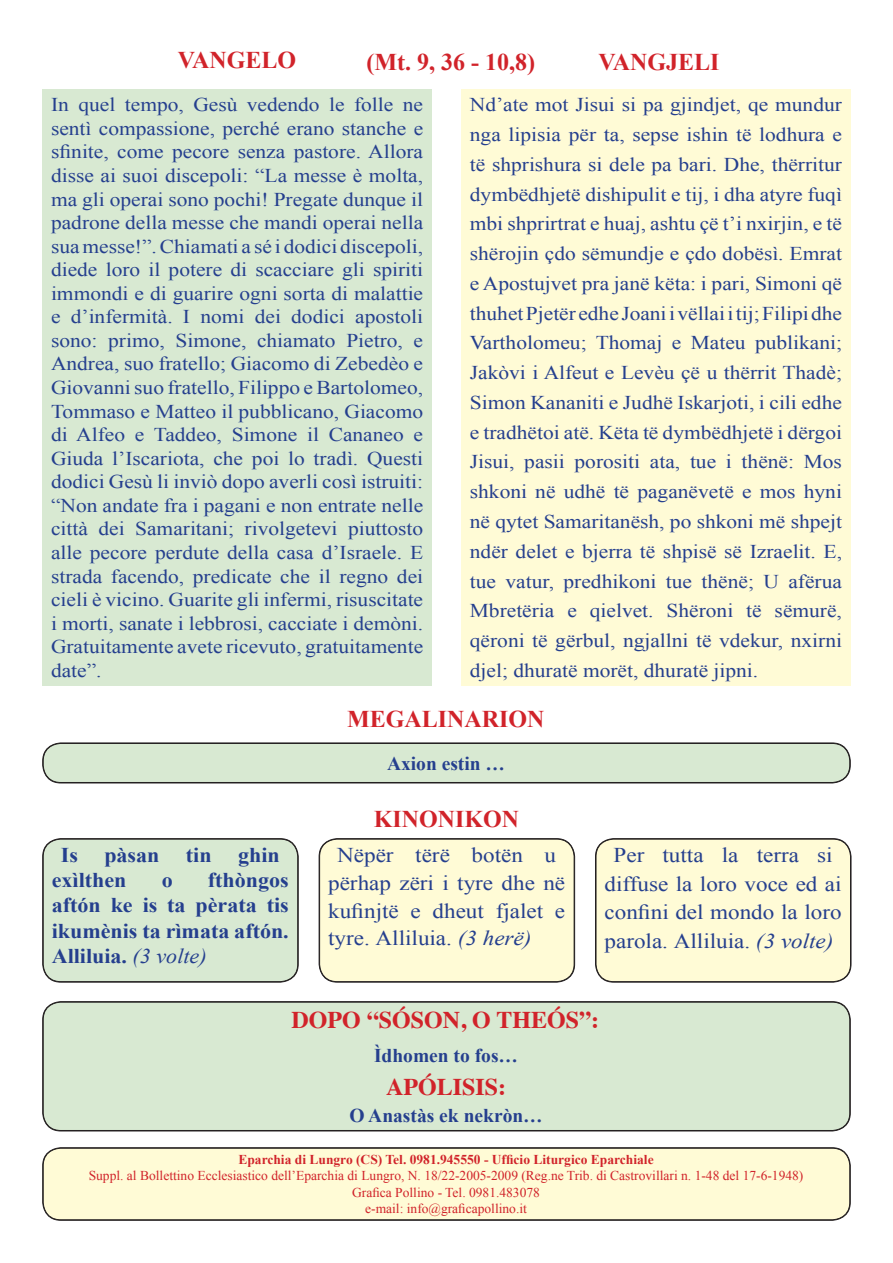
<style>
.page{position:relative;width:893px;height:1263px;background:#fff}
.page>*{position:absolute;margin:0;border:0;box-sizing:border-box;transform-origin:0 0}
.t1{font:700 24px "Times New Roman";color:#d1232a}
.t2{font:700 24px "Times";color:#d1232a}
.t3{font:21px/27.8px "Times New Roman";color:#253f8e;scale:1.1 1}
.t4{font:700 21px/25.2px "Times New Roman";color:#253f8e;text-align:justify;scale:1.05 1}
.t5{font:19.5px/23.5px "Times New Roman";color:#253f8e;text-align:justify;scale:1.1 1}
.t6{font:700 19.5px "Times New Roman";color:#253f8e}
.t7{font:13.5px/16.2px "Times New Roman";color:#d1232a;text-align:center}
.t8{font:700 13.5px "Times New Roman";color:#d1232a}
.s1{font-weight:400;font-style:italic}
.s2{font-style:italic}
</style>
<div class="page">
<div style="left:43px;top:1148px;width:807px;height:72px;background:#fffbd6;border-radius:18px"></div>
<div style="left:43px;top:1148px;width:807px;height:72px;border:1px solid #231f20;border-radius:18px"></div>
<div style="left:43px;top:839px;width:255px;height:143px;background:#d8e9d2;border-radius:18px"></div>
<div style="left:43px;top:839px;width:255px;height:143px;border:1px solid #231f20;border-radius:18px"></div>
<div style="left:319px;top:839px;width:255px;height:143px;background:#fffbd6;border-radius:18px"></div>
<div style="left:320px;top:839px;width:254px;height:143px;border:1px solid #231f20;border-radius:18px"></div>
<div style="left:596px;top:839px;width:255px;height:143px;background:#fffbd6;border-radius:18px"></div>
<div style="left:596px;top:839px;width:255px;height:143px;border:1px solid #231f20;border-radius:18px"></div>
<div style="left:43px;top:1002px;width:807px;height:129px;background:#d8e9d2;border-radius:18px"></div>
<div style="left:43px;top:1002px;width:807px;height:128px;border:1px solid #231f20;border-radius:18px"></div>
<div style="left:43px;top:743px;width:807px;height:40px;background:#d8e9d2;border-radius:18px"></div>
<div style="left:43px;top:743px;width:807px;height:40px;border:1px solid #231f20;border-radius:18px"></div>
<div style="left:43px;top:743px;width:807px;height:39px;border:1px solid #231f20;border-radius:18px"></div>
<div style="left:43px;top:89px;width:389px;height:596px;background:#d8e9d2"></div>
<div style="left:461px;top:89px;width:389px;height:596px;background:#fffbd6"></div>
<p class="t1" style="left:178px;top:43px;width:120px">VANGELO</p>
<p class="t1" style="left:366px;top:45px;width:170px">(Mt. 9, 36 - 10,8)</p>
<p class="t1" style="left:599px;top:45px;width:122px">VANGJELI</p>
<p class="t5" style="left:51px;top:93px;width:340px">In quel tempo, Gesù vedendo le folle ne sentì compassione, perché erano stanche e sfinite, come pecore senza pastore. Allora disse ai suoi discepoli: “La messe è molta, ma gli operai sono pochi! Pregate dunque il padrone della messe che mandi operai nella sua messe!”. Chiamati a sé i dodici discepoli, diede loro il potere di scacciare gli spiriti immondi e di guarire ogni sorta di malattie e d’infermità. I nomi dei dodici apostoli sono: primo, Simone, chiamato Pietro, e Andrea, suo fratello; Giacomo di Zebedèo e Giovanni suo fratello, Filippo e Bartolomeo, Tommaso e Matteo il pubblicano, Giacomo di Alfeo e Taddeo, Simone il Cananeo e Giuda l’Iscariota, che poi lo tradì. Questi dodici Gesù li inviò dopo averli così istruiti: “Non andate fra i pagani e non entrate nelle città dei Samaritani; rivolgetevi piuttosto alle pecore perdute della casa d’Israele. E strada facendo, predicate che il regno dei cieli è vicino. Guarite gli infermi, risuscitate i morti, sanate i lebbrosi, cacciate i demòni.<br>Gratuitamente avete ricevuto, gratuitamente date”.</p>
<p class="t5" style="left:470px;top:90px;width:340px;line-height:29.7px">Nd’ate mot Jisui si pa gjindjet, qe mundur nga lipisia për ta, sepse ishin të lodhura e të shprishura si dele pa bari. Dhe, thërritur dymbëdhjetë dishipulit e tij, i dha atyre fuqì mbi shprirtrat e huaj, ashtu çë t’i nxirjin, e të shërojin çdo sëmundje e çdo dobësì. Emrat e Apostujvet pra janë këta: i pari, Simoni që thuhet Pjetër edhe Joani i vëllai i tij; Filipi dhe Vartholomeu; Thomaj e Mateu publikani; Jakòvi i Alfeut e Levèu çë u thërrit Thadè; Simon Kananiti e Judhë Iskarjoti, i cili edhe e tradhëtoi atë. Këta të dymbëdhjetë i dërgoi Jisui, pasii porositi ata, tue i thënë: Mos shkoni në udhë të paganëvetë e mos hyni në qytet Samaritanësh, po shkoni më shpejt ndër delet e bjerra të shpisë së Izraelit. E, tue vatur, predhikoni tue thënë; U afërua Mbretëria e qielvet. Shëroni të sëmurë, qëroni të gërbul, ngjallni të vdekur, nxirni djel; dhuratë morët, dhuratë jipni.</p>
<p class="t1" style="left:347px;top:702px;width:199px">MEGALINARION</p>
<p class="t6" style="left:387px;top:749px;width:120px">Axion estin …</p>
<p class="t4" style="left:61px;top:842px;width:18px">Is</p>
<p class="t4" style="left:104px;top:842px;width:54px">pàsan</p>
<p class="t4" style="left:186px;top:842px;width:26px">tin</p>
<p class="t4" style="left:238px;top:842px;width:41px">ghin</p>
<p class="t4" style="left:52px;top:867px;width:73px">exìlthen</p>
<p class="t4" style="left:162px;top:867px;width:12px">o</p>
<p class="t4" style="left:52px;top:867px;width:227px;text-indent:156px">fthòngos aftón ke is ta pèrata tis ikumènis ta rìmata aftón.<br>Alliluia. <span class="s1">(3 volte)</span></p>
<p class="t1" style="left:374px;top:802px;width:147px">KINONIKON</p>
<p class="t3" style="left:328px;top:841px;width:217px;text-indent:9px">Nëpër tërë botën u përhap zëri i tyre dhe në kufinjtë e dheut fjalet e tyre. Alliluia. <span class="s2">(3 herë)</span></p>
<p class="t3" style="left:605px;top:840px;width:217px;line-height:28.7px;text-align:center">Per tutta la terra si diffuse la loro voce ed ai confini del mondo la loro parola. Alliluia. <span class="s2">(3 volte)</span></p>
<p class="t2" style="left:291px;top:997px;width:309px">DOPO “SÓSON, O THEÓS”:</p>
<p class="t6" style="left:374px;top:1041px;width:146px">Ìdhomen to fos…</p>
<p class="t2" style="left:386px;top:1063px;width:122px">APÓLISIS:</p>
<p class="t6" style="left:349px;top:1102px;width:195px">O Anastàs ek nekròn…</p>
<p class="t8" style="left:238px;top:1150px;width:417px">Eparchia di Lungro (CS) Tel. 0981.945550 - Ufficio Liturgico Eparchiale</p>
<p class="t7" style="left:89px;top:1168px;width:716px">Suppl. al Bollettino Ecclesiastico dell’Eparchia di Lungro, N. 18/22-2005-2009 (Reg.ne Trib. di Castrovillari n. 1-48 del 17-6-1948)<br>Grafica Pollino - Tel. 0981.483078<br>e-mail: info@graficapollino.it</p>
</div>
